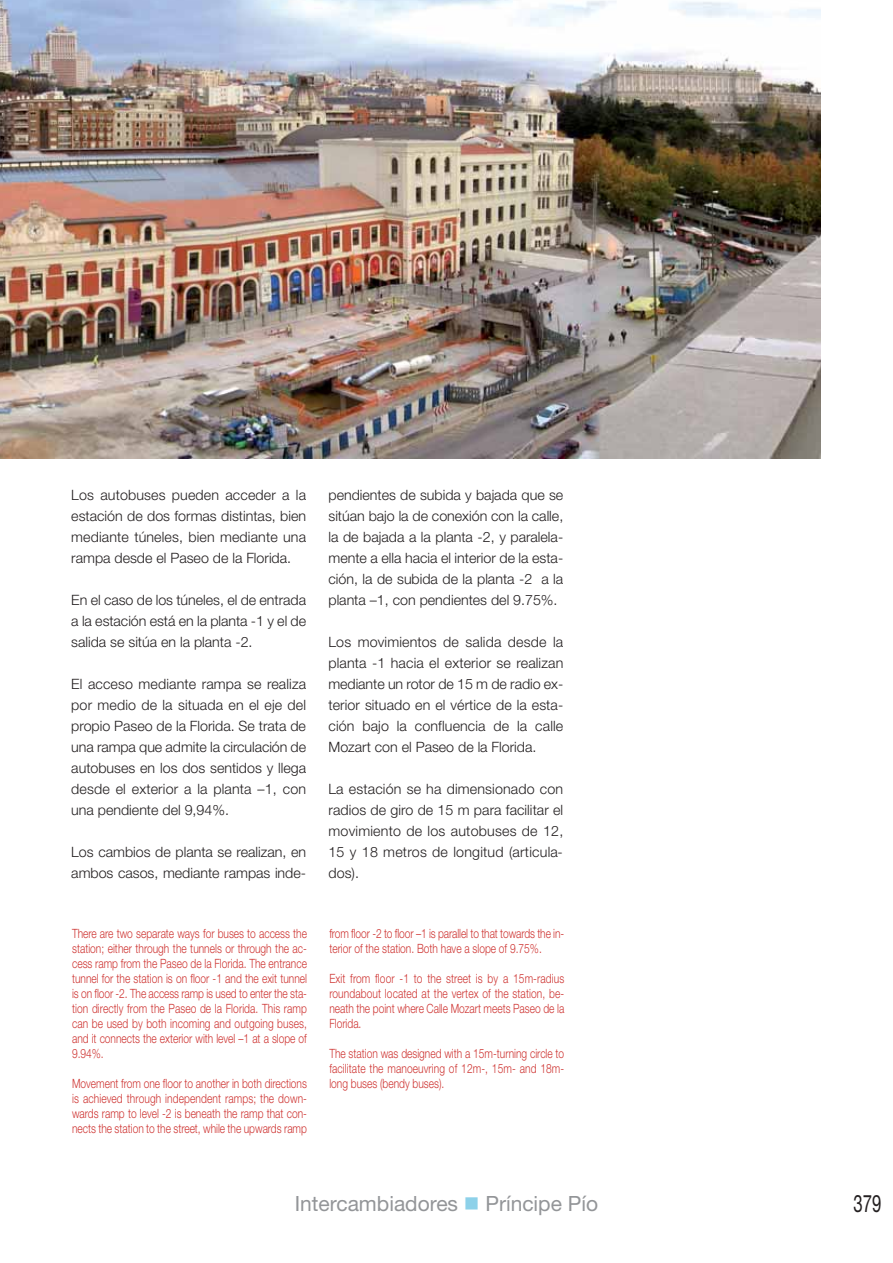
<style>
.page{position:relative;width:893px;height:1263px;background:#fff}
.page>*{position:absolute;margin:0;border:0;box-sizing:border-box;transform-origin:0 0}
.t1{font:24px "Helvetica Neue";color:#231f20;scale:.7 1}
.t2{font:21px "Helvetica Neue";color:#939598}
.t3{font:300 14.25px/21px "Helvetica Neue";color:#231f20;text-align:justify}
.t4{font:300 12.75px/15px "Helvetica Neue";color:#ce3331;text-align:justify;scale:.8 1}
</style>
<div class="page">
<img style="left:0;top:0;width:820px;height:458px">
<p class="t3" style="left:71px;top:486px;width:236px">Los autobuses pueden acceder a la estación de dos formas distintas, bien mediante túneles, bien mediante una rampa desde el Paseo de la Florida.</p>
<p class="t3" style="left:71px;top:591px;width:236px">En el caso de los túneles, el de entrada a la estación está en la planta -1 y el de salida se sitúa en la planta -2.</p>
<p class="t3" style="left:71px;top:675px;width:236px">El acceso mediante rampa se realiza por medio de la situada en el eje del propio Paseo de la Florida. Se trata de una rampa que admite la circulación de autobuses en los dos sentidos y llega desde el exterior a la planta –1, con una pendiente del 9,94%.</p>
<p class="t3" style="left:71px;top:843px;width:236px">Los cambios de planta se realizan, en ambos casos, mediante rampas inde-</p>
<p class="t4" style="left:72px;top:927px;width:295px">There are two separate ways for buses to access the station; either through the tunnels or through the ac&shy;cess ramp from the Paseo de la Florida. The entrance tunnel for the station is on floor -1 and the exit tunnel is on floor -2. The access ramp is used to enter the sta&shy;tion directly from the Paseo de la Florida. This ramp can be used by both incoming and outgoing buses, and it connects the exterior with level –1 at a slope of 9.94%.</p>
<p class="t4" style="left:72px;top:1077px;width:295px">Movement from one floor to another in both directions is achieved through independent ramps; the down&shy;wards ramp to level -2 is beneath the ramp that con&shy;nects the station to the street, while the upwards ramp</p>
<p class="t3" style="left:328px;top:486px;width:236px">pendientes de subida y bajada que se sitúan bajo la de conexión con la calle, la de bajada a la planta -2, y paralela&shy;mente a ella hacia el interior de la esta&shy;ción, la de subida de la planta -2 a la planta –1, con pendientes del 9.75%.</p>
<p class="t3" style="left:328px;top:633px;width:236px">Los movimientos de salida desde la planta -1 hacia el exterior se realizan mediante un rotor de 15 m de radio ex&shy;terior situado en el vértice de la esta&shy;ción bajo la confluencia de la calle Mozart con el Paseo de la Florida.</p>
<p class="t3" style="left:328px;top:780px;width:236px">La estación se ha dimensionado con radios de giro de 15 m para facilitar el movimiento de los autobuses de 12, 15 y 18 metros de longitud (articula&shy;dos).</p>
<p class="t4" style="left:329px;top:927px;width:295px">from floor -2 to floor –1 is parallel to that towards the in&shy;terior of the station. Both have a slope of 9.75%.</p>
<p class="t4" style="left:329px;top:972px;width:295px">Exit from floor -1 to the street is by a 15m-radius roundabout located at the vertex of the station, be&shy;neath the point where Calle Mozart meets Paseo de la Florida.</p>
<p class="t4" style="left:329px;top:1047px;width:295px">The station was designed with a 15m-turning circle to facilitate the manoeuvring of 12m-, 15m- and 18m&shy;long buses (bendy buses).</p>
<h2 class="t2" style="left:295px;top:1196px;width:165px">Intercambiadores</h2>
<h2 class="t2" style="left:485px;top:1196px;width:114px">Príncipe Pío</h2>
<h1 class="t1" style="left:853px;top:1195px;width:41px">379</h1>
</div>
